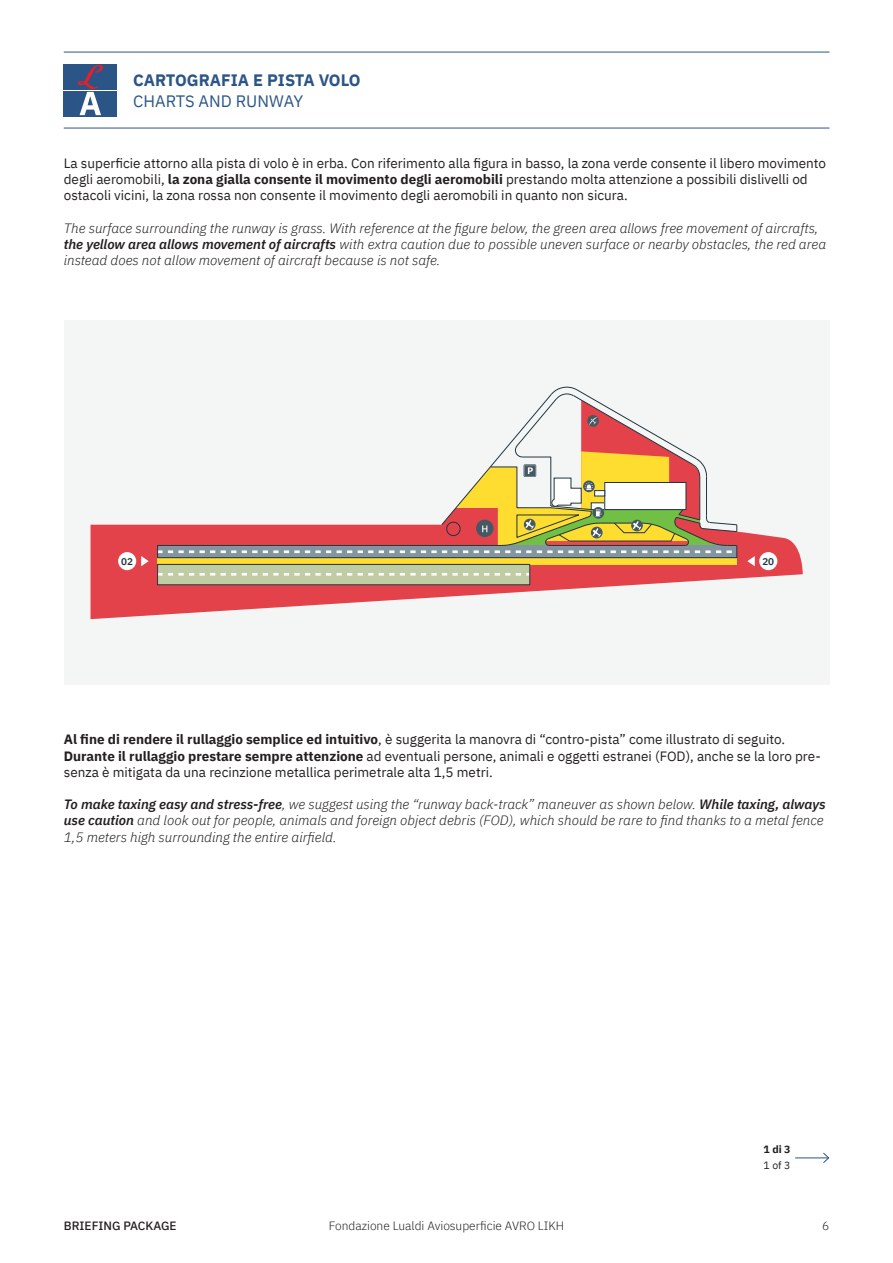
<style>
.page{position:relative;width:893px;height:1263px;background:#fff}
.page>*{position:absolute;margin:0;border:0;box-sizing:border-box;transform-origin:0 0}
.t1{font:700 16.5px "IBM Plex Sans";color:#2c5587}
.t2{font:16.5px "IBM Plex Sans";color:#2c5587}
.t3{font:13.5px/16.2px "IBM Plex Sans";color:#231f20}
.t4{font:italic 300 13.5px/16.2px "IBM Plex Sans";color:#231f20}
.t5{font:300 12px "IBM Plex Sans";color:#231f20}
.t6{font:500 12px "IBM Plex Sans";color:#231f20}
.t7{font:700 10.5px "IBM Plex Sans";color:#231f20}
.t8{font:10.5px "IBM Plex Sans";color:#231f20}
.t9{font:600 9.9px "IBM Plex Sans";color:#21353f}
.s1{font-weight:700}
.s2{font-weight:600}
</style>
<div class="page">
<div style="left:64px;top:64px;width:53px;height:52px;background:#2c5587"></div>
<svg style="left:77px;top:64px;width:26px;height:51px"></svg>
<hr style="left:64px;top:90px;width:53px;height:1px;background:#fff">
<hr style="left:64px;top:128px;width:765px;height:1px;background:#2c5587">
<hr style="left:64px;top:52px;width:765px;height:1px;background:#2c5587">
<div style="left:64px;top:321px;width:765px;height:364px;background:#f4f6f6"></div>
<svg style="left:91px;top:524px;width:712px;height:95px;fill:#e4424a"></svg>
<div style="left:158px;top:558px;width:579px;height:6px;background:#ffdc30"></div>
<div style="left:157px;top:564px;width:373px;height:20px;background:#c0cca3"></div>
<svg style="left:159px;top:573px;width:369px;height:3px"></svg>
<div style="left:157px;top:564px;width:373px;height:21px;border:1px solid #21353f"></div>
<svg style="left:157px;top:386px;width:580px;height:172px"></svg>
<div style="left:118px;top:552px;width:18px;height:18px;background:#fff;border-radius:50%"></div>
<svg style="left:141px;top:556px;width:8px;height:10px"></svg>
<div style="left:759px;top:552px;width:18px;height:18px;background:#fff;border-radius:50%"></div>
<svg style="left:747px;top:556px;width:8px;height:10px"></svg>
<hr style="left:795px;top:1157px;width:34px;height:1px;background:#2c5587">
<svg style="left:822px;top:1152px;width:8px;height:11px"></svg>
<p class="t1" style="left:133px;top:67px;width:229px">CARTOGRAFIA E PISTA VOLO</p>
<p class="t2" style="left:133px;top:89px;width:171px">CHARTS AND RUNWAY</p>
<p class="t3" style="left:64px;top:154px;width:764px">La superficie attorno alla pista di volo è in erba. Con riferimento alla figura in basso, la zona verde consente il libero movimento degli aeromobili, <span class="s1">la zona gialla consente il movimento degli aeromobili</span> prestando molta attenzione a possibili dislivelli od ostacoli vicini, la zona rossa non consente il movimento degli aeromobili in quanto non sicura.</p>
<p class="t4" style="left:64px;top:219px;width:764px">The surface surrounding the runway is grass. With reference at the figure below, the green area allows free movement of aircrafts, <span class="s2">the yellow area allows movement of aircrafts</span> with extra caution due to possible uneven surface or nearby obstacles, the red area instead does not allow movement of aircraft because is not safe.</p>
<p class="t9" style="left:121px;top:554px;width:13px">02</p>
<p class="t9" style="left:762px;top:554px;width:13px">20</p>
<p class="t3" style="left:64px;top:730px;width:758px"><span class="s1">Al fine di rendere il rullaggio semplice ed intuitivo</span>, è suggerita la manovra di “contro-pista” come illustrato di seguito.<br><span class="s1">Durante il rullaggio prestare sempre attenzione</span> ad eventuali persone, animali e oggetti estranei (FOD), anche se la loro pre&shy;senza è mitigata da una recinzione metallica perimetrale alta 1,5 metri.</p>
<p class="t4" style="left:64px;top:795px;width:763px"><span class="s2">To make taxing easy and stress-free</span>, we suggest using the “runway back-track” maneuver as shown below. <span class="s2">While taxing, always use caution</span> and look out for people, animals and foreign object debris (FOD), which should be rare to find thanks to a metal fence<br>1,5 meters high surrounding the entire airfield.</p>
<p class="t7" style="left:764px;top:1140px;width:28px">1 di 3</p>
<p class="t8" style="left:764px;top:1157px;width:28px">1 of 3</p>
<p class="t6" style="left:64px;top:1216px;width:114px">BRIEFING PACKAGE</p>
<p class="t5" style="left:329px;top:1216px;width:237px">Fondazione Lualdi Aviosuperficie AVRO LIKH</p>
<p class="t5" style="left:822px;top:1216px;width:9px">6</p>
</div>
